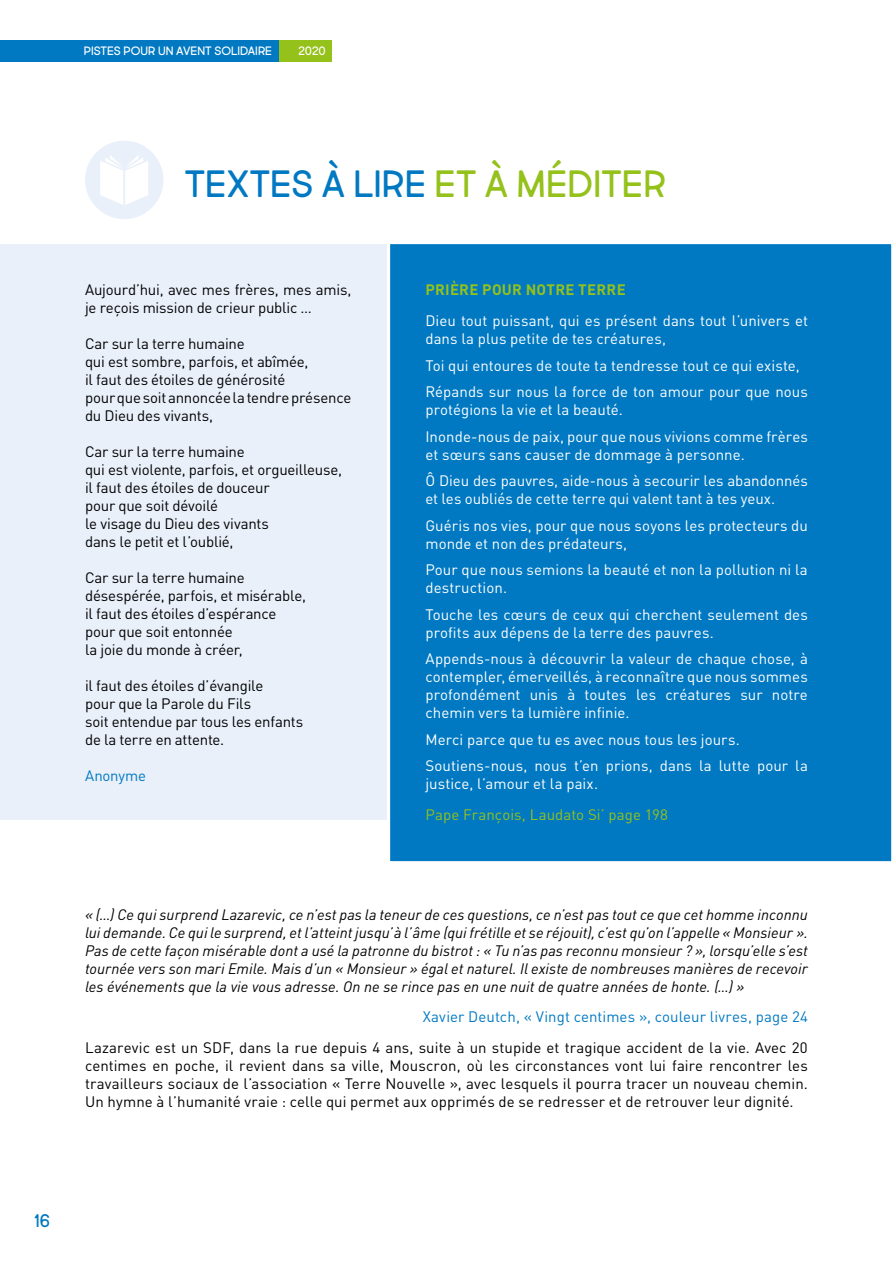
<style>
.page{position:relative;width:893px;height:1263px;background:#fff}
.page>*{position:absolute;margin:0;border:0;box-sizing:border-box;transform-origin:0 0}
.t1{font:37.5px "Market Fresh";color:#0079c2}
.t2{font:18px "Market Fresh";color:#0079c2}
.t3{font:15px/18px "DIN Pro";letter-spacing:-.015em;color:#000}
.t4{font:15px/26.5px "DIN Pro";letter-spacing:.005em;color:#fff}
.t5{font:italic 15px/18px "DIN Pro";letter-spacing:.005em;color:#000;text-align:justify}
.t6{font:15px "DIN Pro";letter-spacing:.005em;color:#0079c2}
.t7{font:15px "DIN Pro";letter-spacing:.005em;color:#94c11a}
.t8{font:700 15px "DIN Pro";letter-spacing:.02em;color:#94c11a}
.t9{font:15px "DIN Pro";letter-spacing:-.015em;color:#0079c2}
.t10{font:12px "Market Fresh";color:#fff}
.s1{color:#94c11a}
</style>
<div class="page">
<div style="left:0;top:40px;width:279px;height:22px;background:#0079c2"></div>
<div style="left:280px;top:40px;width:52px;height:22px;background:#94c11a"></div>
<div style="left:0;top:244px;width:387px;height:576px;background:#e9f0fa"></div>
<div style="left:390px;top:244px;width:502px;height:618px;background:#0079c2"></div>
<div style="left:85px;top:141px;width:78px;height:78px;background:#e9f0fa;border-radius:50%"></div>
<svg style="left:100px;top:155px;width:48px;height:50px"></svg>
<p class="t10" style="left:84px;top:42px;width:190px">PISTES POUR UN AVENT SOLIDAIRE</p>
<p class="t10" style="left:298px;top:42px;width:29px">2020</p>
<h1 class="t1" style="left:185px;top:157px;width:483px">TEXTES À LIRE <span class="s1">ET À MÉDITER</span></h1>
<p class="t3" style="left:85px;top:279px;width:268px">Aujourd’hui, avec mes frères, mes amis, je reçois mission de crieur public …</p>
<p class="t3" style="left:85px;top:333px;width:268px">Car sur la terre humaine<br>qui est sombre, parfois, et abîmée,<br>il faut des étoiles de générosité<br>pour que soit annoncée la tendre présence du Dieu des vivants,</p>
<p class="t3" style="left:85px;top:441px;width:259px">Car sur la terre humaine<br>qui est violente, parfois, et orgueilleuse, il faut des étoiles de douceur<br>pour que soit dévoilé<br>le visage du Dieu des vivants<br>dans le petit et l’oublié,</p>
<p class="t3" style="left:85px;top:567px;width:222px">Car sur la terre humaine désespérée, parfois, et misérable, il faut des étoiles d’espérance pour que soit entonnée<br>la joie du monde à créer,</p>
<p class="t3" style="left:85px;top:675px;width:220px">il faut des étoiles d’évangile<br>pour que la Parole du Fils<br>soit entendue par tous les enfants de la terre en attente.</p>
<p class="t9" style="left:85px;top:764px;width:63px">Anonyme</p>
<p class="t8" style="left:425px;top:277px;width:202px">PRIÈRE POUR NOTRE TERRE</p>
<p class="t4" style="left:425px;top:310px;width:384px;line-height:18px">Dieu tout puissant, qui es présent dans tout l’univers et dans la plus petite de tes créatures,</p>
<p class="t4" style="left:425px;top:350px;width:384px">Toi qui entoures de toute ta tendresse tout ce qui existe,<br>Répands sur nous la force de ton amour pour que nous</p>
<p class="t4" style="left:425px;top:395px;width:384px">protégions la vie et la beauté.<br>Inonde-nous de paix, pour que nous vivions comme frères</p>
<p class="t4" style="left:425px;top:439px;width:384px">et sœurs sans causer de dommage à personne.<br>Ô Dieu des pauvres, aide-nous à secourir les abandonnés</p>
<p class="t4" style="left:425px;top:484px;width:384px">et les oubliés de cette terre qui valent tant à tes yeux.<br>Guéris nos vies, pour que nous soyons les protecteurs du</p>
<p class="t4" style="left:425px;top:528px;width:384px">monde et non des prédateurs,<br>Pour que nous semions la beauté et non la pollution ni la</p>
<p class="t4" style="left:425px;top:573px;width:384px">destruction.<br>Touche les cœurs de ceux qui cherchent seulement des</p>
<p class="t4" style="left:425px;top:617px;width:384px">profits aux dépens de la terre des pauvres.<br>Appends-nous à découvrir la valeur de chaque chose, à</p>
<p class="t4" style="left:425px;top:666px;width:384px;line-height:18px;text-align:justify">contempler, émerveillés, à reconnaître que nous sommes profondément unis à toutes les créatures sur notre chemin vers ta lumière infinie.</p>
<p class="t4" style="left:425px;top:724px;width:384px">Merci parce que tu es avec nous tous les jours.<br>Soutiens-nous, nous t’en prions, dans la lutte pour la</p>
<p class="t4" style="left:425px;top:769px;width:174px">justice, l’amour et la paix.</p>
<p class="t7" style="left:425px;top:803px;width:244px">Pape François, Laudato Si’ page 198</p>
<p class="t5" style="left:85px;top:904px;width:724px">« (…) Ce qui surprend Lazarevic, ce n’est pas la teneur de ces questions, ce n’est pas tout ce que cet homme inconnu lui demande. Ce qui le surprend, et l’atteint jusqu’à l’âme (qui frétille et se réjouit), c’est qu’on l’appelle « Monsieur ».<br>Pas de cette façon misérable dont a usé la patronne du bistrot : « Tu n’as pas reconnu monsieur ? », lorsqu’elle s’est tournée vers son mari Emile. Mais d’un « Monsieur » égal et naturel. Il existe de nombreuses manières de recevoir les événements que la vie vous adresse. On ne se rince pas en une nuit de quatre années de honte. (…) »</p>
<p class="t6" style="left:423px;top:1005px;width:387px">Xavier Deutch, « Vingt centimes », couleur livres, page 24</p>
<p class="t3" style="left:85px;top:1037px;width:724px;text-align:justify">Lazarevic est un SDF, dans la rue depuis 4 ans, suite à un stupide et tragique accident de la vie. Avec 20 centimes en poche, il revient dans sa ville, Mouscron, où les circonstances vont lui faire rencontrer les travailleurs sociaux de l’association « Terre Nouvelle », avec lesquels il pourra tracer un nouveau chemin.<br>Un hymne à l’humanité vraie : celle qui permet aux opprimés de se redresser et de retrouver leur dignité.</p>
<p class="t2" style="left:35px;top:1208px;width:17px">16</p>
</div>
